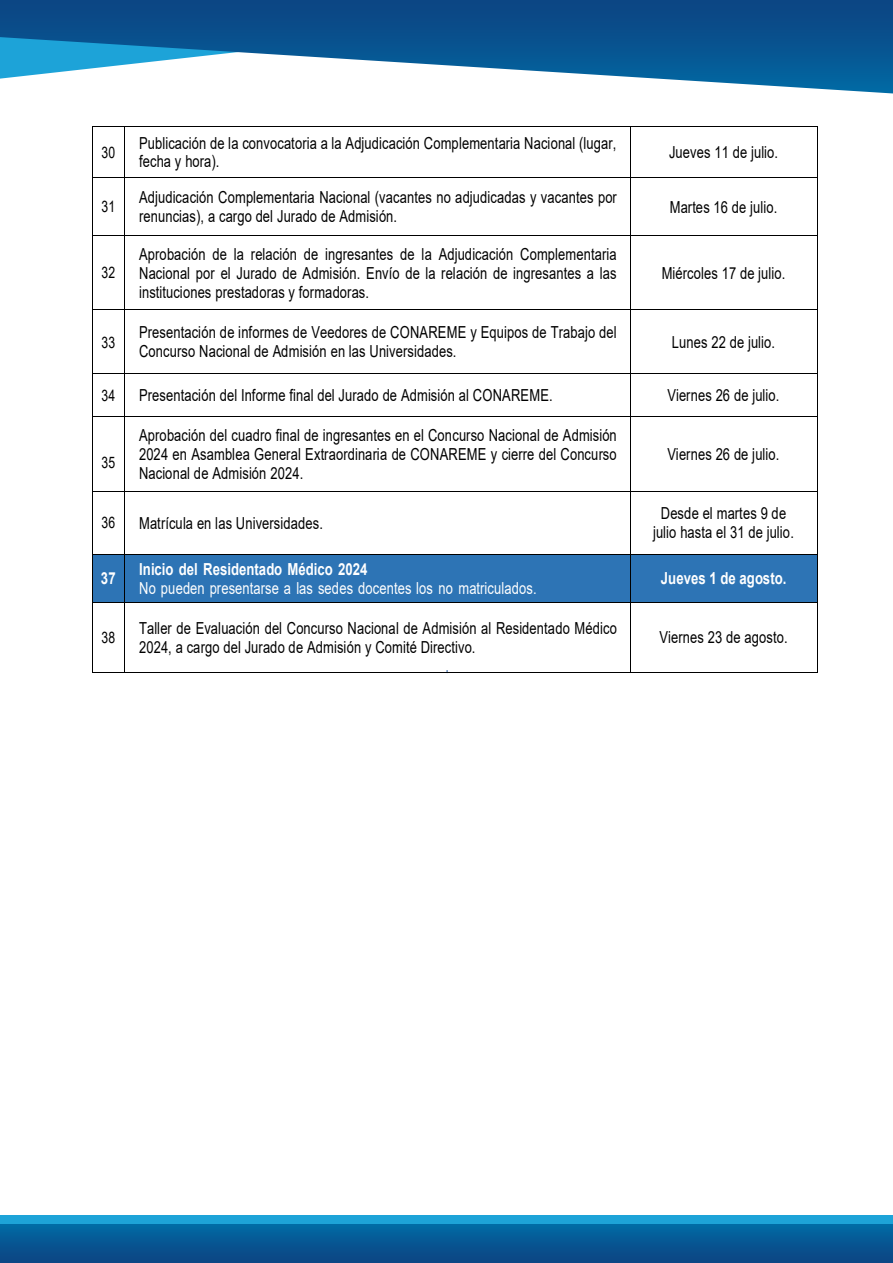
<style>
.page{position:relative;width:893px;height:1263px;background:#fff}
.page>*{position:absolute;margin:0;border:0;box-sizing:border-box;transform-origin:0 0}
.t1{font:16.5px/19px "Arial";letter-spacing:.015em;color:#000;scale:.78 1}
.t2{font:16.5px "Arial";letter-spacing:.015em;color:#fff;scale:.78 1}
.t3{font:700 16.5px "Arial";letter-spacing:.005em;color:#fff;scale:.8 1}
.t4{font:15.9px "Arial";letter-spacing:.005em;color:#000;scale:.77 1}
</style>
<div class="page">
<div style="left:0;top:1215px;width:893px;height:40px;background:#1da3d8"></div>
<div style="left:0;top:1225px;width:893px;height:38px;background:linear-gradient(to bottom,#0169a3,#0d4583)"></div>
<svg style="left:0;top:0;width:893px;height:93px"></svg>
<hr style="left:93px;top:126px;width:31px;height:1px;background:#000">
<hr style="left:124px;top:126px;width:506px;height:1px;background:#000">
<hr style="left:631px;top:126px;width:186px;height:1px;background:#000">
<hr style="left:93px;top:127px;width:1px;height:50px;background:#000">
<hr style="left:124px;top:127px;width:1px;height:50px;background:#000">
<hr style="left:630px;top:127px;width:1px;height:50px;background:#000">
<hr style="left:817px;top:127px;width:1px;height:50px;background:#000">
<hr style="left:93px;top:177px;width:31px;height:1px;background:#000">
<hr style="left:124px;top:177px;width:506px;height:1px;background:#000">
<hr style="left:631px;top:177px;width:186px;height:1px;background:#000">
<hr style="left:93px;top:178px;width:1px;height:57px;background:#000">
<hr style="left:124px;top:178px;width:1px;height:57px;background:#000">
<hr style="left:630px;top:178px;width:1px;height:57px;background:#000">
<hr style="left:817px;top:178px;width:1px;height:57px;background:#000">
<hr style="left:93px;top:235px;width:31px;height:1px;background:#000">
<hr style="left:124px;top:235px;width:506px;height:1px;background:#000">
<hr style="left:631px;top:235px;width:186px;height:1px;background:#000">
<hr style="left:93px;top:236px;width:1px;height:73px;background:#000">
<hr style="left:124px;top:236px;width:1px;height:73px;background:#000">
<hr style="left:630px;top:236px;width:1px;height:73px;background:#000">
<hr style="left:817px;top:236px;width:1px;height:73px;background:#000">
<hr style="left:93px;top:309px;width:31px;height:1px;background:#000">
<hr style="left:124px;top:309px;width:506px;height:1px;background:#000">
<hr style="left:631px;top:309px;width:186px;height:1px;background:#000">
<hr style="left:93px;top:310px;width:1px;height:63px;background:#000">
<hr style="left:124px;top:310px;width:1px;height:63px;background:#000">
<hr style="left:630px;top:310px;width:1px;height:63px;background:#000">
<hr style="left:817px;top:310px;width:1px;height:63px;background:#000">
<hr style="left:93px;top:373px;width:31px;height:1px;background:#000">
<hr style="left:124px;top:373px;width:506px;height:1px;background:#000">
<hr style="left:631px;top:373px;width:186px;height:1px;background:#000">
<hr style="left:93px;top:374px;width:1px;height:42px;background:#000">
<hr style="left:124px;top:374px;width:1px;height:42px;background:#000">
<hr style="left:630px;top:374px;width:1px;height:42px;background:#000">
<hr style="left:817px;top:374px;width:1px;height:42px;background:#000">
<hr style="left:93px;top:416px;width:31px;height:1px;background:#000">
<hr style="left:124px;top:416px;width:506px;height:1px;background:#000">
<hr style="left:631px;top:416px;width:186px;height:1px;background:#000">
<hr style="left:93px;top:416px;width:1px;height:75px;background:#000">
<hr style="left:124px;top:416px;width:1px;height:75px;background:#000">
<hr style="left:630px;top:416px;width:1px;height:75px;background:#000">
<hr style="left:817px;top:416px;width:1px;height:75px;background:#000">
<hr style="left:93px;top:491px;width:31px;height:1px;background:#000">
<hr style="left:124px;top:491px;width:506px;height:1px;background:#000">
<hr style="left:631px;top:491px;width:186px;height:1px;background:#000">
<hr style="left:93px;top:491px;width:1px;height:63px;background:#000">
<hr style="left:124px;top:491px;width:1px;height:63px;background:#000">
<hr style="left:630px;top:491px;width:1px;height:63px;background:#000">
<hr style="left:817px;top:491px;width:1px;height:63px;background:#000">
<div style="left:93px;top:555px;width:30px;height:47px;background:#2d74b5"></div>
<div style="left:124px;top:555px;width:506px;height:47px;background:#2d74b5"></div>
<div style="left:631px;top:555px;width:186px;height:47px;background:#2d74b5"></div>
<hr style="left:93px;top:554px;width:31px;height:1px;background:#000">
<hr style="left:124px;top:554px;width:506px;height:1px;background:#000">
<hr style="left:631px;top:554px;width:186px;height:1px;background:#000">
<hr style="left:93px;top:555px;width:1px;height:47px;background:#000">
<hr style="left:124px;top:555px;width:1px;height:47px;background:#000">
<hr style="left:630px;top:555px;width:1px;height:47px;background:#000">
<hr style="left:817px;top:555px;width:1px;height:47px;background:#000">
<hr style="left:93px;top:602px;width:31px;height:1px;background:#000">
<hr style="left:124px;top:602px;width:506px;height:1px;background:#000">
<hr style="left:631px;top:602px;width:186px;height:1px;background:#000">
<hr style="left:93px;top:602px;width:1px;height:70px;background:#000">
<hr style="left:93px;top:672px;width:31px;height:1px;background:#000">
<hr style="left:124px;top:602px;width:1px;height:70px;background:#000">
<hr style="left:124px;top:672px;width:506px;height:1px;background:#000">
<hr style="left:630px;top:602px;width:1px;height:70px;background:#000">
<hr style="left:631px;top:672px;width:186px;height:1px;background:#000">
<hr style="left:817px;top:602px;width:1px;height:70px;background:#000">
<p class="t4" style="left:102px;top:141px;width:19px">30</p>
<p class="t1" style="left:139px;top:133px;width:613px">Publicación de la convocatoria a la Adjudicación Complementaria Nacional (lugar, fecha y hora).</p>
<p class="t1" style="left:669px;top:143px;width:141px">Jueves 11 de julio.</p>
<p class="t4" style="left:102px;top:196px;width:19px">31</p>
<p class="t1" style="left:139px;top:188px;width:614px">Adjudicación Complementaria Nacional (vacantes no adjudicadas y vacantes por renuncias), a cargo del Jurado de Admisión.</p>
<p class="t1" style="left:670px;top:197px;width:139px">Martes 16 de julio.</p>
<p class="t4" style="left:102px;top:262px;width:19px">32</p>
<p class="t1" style="left:139px;top:244px;width:614px;text-align:justify">Aprobación de la relación de ingresantes de la Adjudicación Complementaria Nacional por el Jurado de Admisión. Envío de la relación de ingresantes a las instituciones prestadoras y formadoras.</p>
<p class="t1" style="left:662px;top:263px;width:160px">Miércoles 17 de julio.</p>
<p class="t4" style="left:102px;top:331px;width:19px">33</p>
<p class="t1" style="left:139px;top:323px;width:614px">Presentación de informes de Veedores de CONAREME y Equipos de Trabajo del<br>Concurso Nacional de Admisión en las Universidades.</p>
<p class="t1" style="left:672px;top:332px;width:134px">Lunes 22 de julio.</p>
<p class="t4" style="left:102px;top:384px;width:19px">34</p>
<p class="t1" style="left:139px;top:385px;width:532px">Presentación del Informe final del Jurado de Admisión al CONAREME.</p>
<p class="t1" style="left:667px;top:385px;width:145px">Viernes 26 de julio.</p>
<p class="t4" style="left:102px;top:452px;width:19px">35</p>
<p class="t1" style="left:139px;top:425px;width:614px;text-align:justify">Aprobación del cuadro final de ingresantes en el Concurso Nacional de Admisión 2024 en Asamblea General Extraordinaria de CONAREME y cierre del Concurso Nacional de Admisión 2024.</p>
<p class="t1" style="left:667px;top:444px;width:145px">Viernes 26 de julio.</p>
<p class="t4" style="left:102px;top:512px;width:19px">36</p>
<p class="t1" style="left:139px;top:513px;width:237px">Matrícula en las Universidades.</p>
<p class="t1" style="left:653px;top:504px;width:182px;text-align:center">Desde el martes 9 de julio hasta el 31 de julio.</p>
<p class="t3" style="left:101px;top:567px;width:20px">37</p>
<p class="t3" style="left:139px;top:557px;width:287px">Inicio del Residentado Médico 2024</p>
<p class="t2" style="left:139px;top:576px;width:511px">No pueden presentarse a las sedes docentes los no matriculados.</p>
<p class="t3" style="left:661px;top:567px;width:158px">Jueves 1 de agosto.</p>
<p class="t4" style="left:102px;top:626px;width:19px">38</p>
<p class="t1" style="left:139px;top:618px;width:614px">Taller de Evaluación del Concurso Nacional de Admisión al Residentado Médico<br>2024, a cargo del Jurado de Admisión y Comité Directivo.</p>
<p class="t1" style="left:659px;top:628px;width:166px">Viernes 23 de agosto.</p>
</div>
